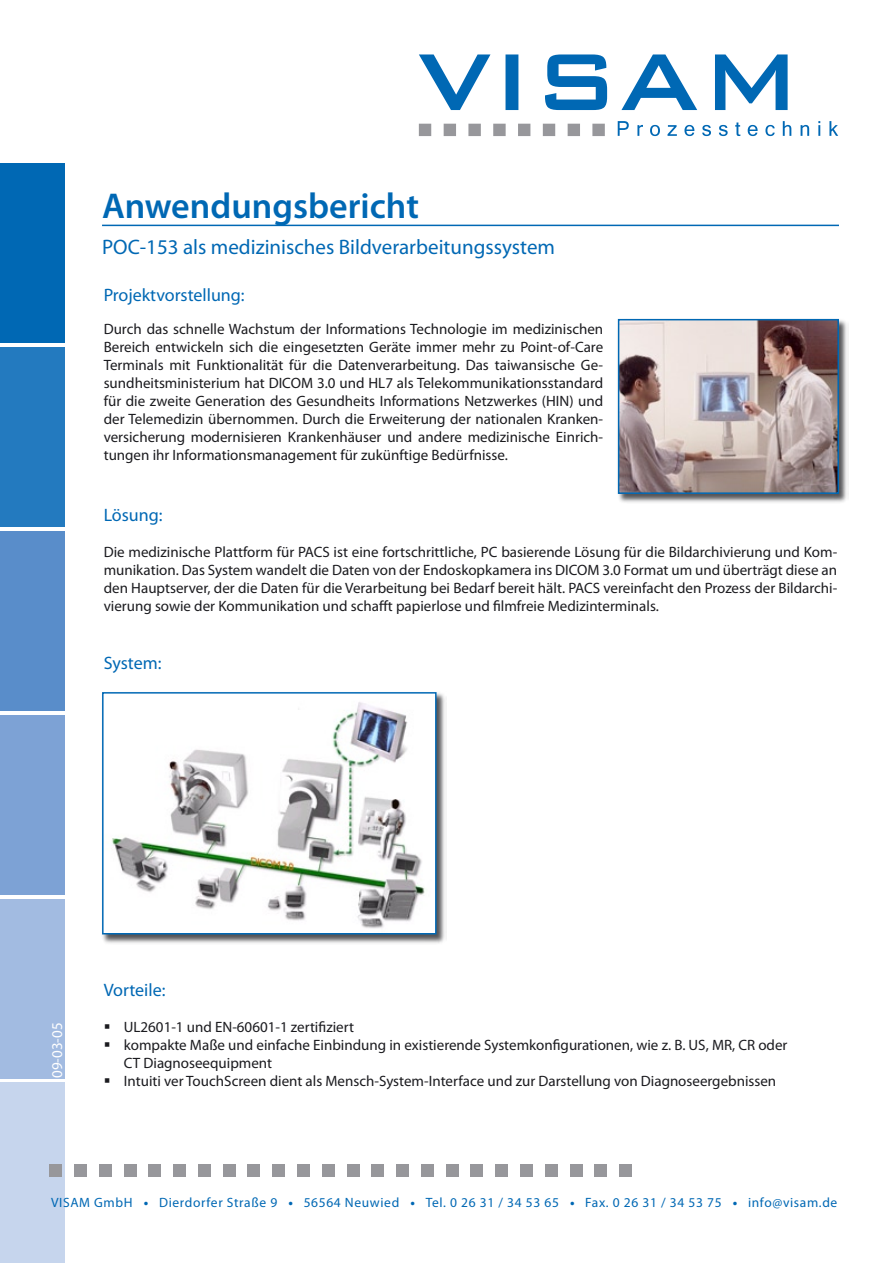
<style>
.page{position:relative;width:893px;height:1263px;background:#fff}
.page>*{position:absolute;margin:0;border:0;box-sizing:border-box;transform-origin:0 0}
.t1{font:600 36px "Myriad Pro";color:#0068b4}
.t2{font:21px "Myriad Pro";color:#0068b4}
.t3{font:18px "Myriad Pro";color:#0068b4}
.t4{font:15px/18px "Myriad Pro";color:#1b1b1f;text-align:justify}
.t5{font:15px "Myriad Pro";color:#fff}
.t6{font:13.5px "Myriad Pro";letter-spacing:.045em;color:#0068b4}
.s1{font-weight:700}
</style>
<div class="page">
<div style="left:0;top:1083px;width:65px;height:180px;background:#c6d5ed"></div>
<div style="left:0;top:163px;width:65px;height:180px;background:#0068b4"></div>
<div style="left:0;top:347px;width:65px;height:180px;background:#237abf"></div>
<div style="left:0;top:531px;width:65px;height:180px;background:#598dca"></div>
<div style="left:0;top:715px;width:65px;height:180px;background:#7da2d5"></div>
<div style="left:0;top:899px;width:65px;height:179px;background:#a2bbe1"></div>
<div style="left:124px;top:1165px;width:12px;height:12px;background:#97979b"></div>
<div style="left:149px;top:1165px;width:12px;height:12px;background:#97979b"></div>
<div style="left:173px;top:1165px;width:13px;height:12px;background:#97979b"></div>
<div style="left:198px;top:1165px;width:13px;height:12px;background:#97979b"></div>
<div style="left:223px;top:1165px;width:12px;height:12px;background:#97979b"></div>
<div style="left:248px;top:1165px;width:12px;height:12px;background:#97979b"></div>
<div style="left:272px;top:1165px;width:13px;height:12px;background:#97979b"></div>
<div style="left:50px;top:1164px;width:12px;height:13px;background:#97979b"></div>
<div style="left:74px;top:1164px;width:13px;height:13px;background:#97979b"></div>
<div style="left:99px;top:1164px;width:12px;height:13px;background:#97979b"></div>
<div style="left:421px;top:1165px;width:13px;height:12px;background:#97979b"></div>
<div style="left:446px;top:1165px;width:12px;height:12px;background:#97979b"></div>
<div style="left:471px;top:1165px;width:12px;height:12px;background:#97979b"></div>
<div style="left:495px;top:1165px;width:13px;height:12px;background:#97979b"></div>
<div style="left:520px;top:1165px;width:13px;height:12px;background:#97979b"></div>
<div style="left:545px;top:1165px;width:12px;height:12px;background:#97979b"></div>
<div style="left:570px;top:1165px;width:12px;height:12px;background:#97979b"></div>
<div style="left:297px;top:1164px;width:13px;height:13px;background:#97979b"></div>
<div style="left:322px;top:1164px;width:12px;height:13px;background:#97979b"></div>
<div style="left:347px;top:1164px;width:12px;height:13px;background:#97979b"></div>
<div style="left:372px;top:1164px;width:12px;height:13px;background:#97979b"></div>
<div style="left:396px;top:1164px;width:13px;height:13px;background:#97979b"></div>
<div style="left:595px;top:1164px;width:12px;height:13px;background:#97979b"></div>
<div style="left:619px;top:1164px;width:13px;height:13px;background:#97979b"></div>
<svg style="left:419px;top:54px;width:71px;height:56px"></svg>
<div style="left:505px;top:54px;width:13px;height:56px;background:#0068b4"></div>
<svg style="left:545px;top:54px;width:62px;height:56px"></svg>
<svg style="left:621px;top:54px;width:76px;height:56px"></svg>
<svg style="left:715px;top:54px;width:73px;height:56px"></svg>
<svg style="left:618px;top:121px;width:11px;height:15px"></svg>
<svg style="left:637px;top:125px;width:6px;height:11px"></svg>
<svg style="left:650px;top:125px;width:10px;height:11px"></svg>
<svg style="left:667px;top:125px;width:10px;height:11px"></svg>
<svg style="left:684px;top:125px;width:10px;height:11px"></svg>
<svg style="left:702px;top:125px;width:9px;height:11px"></svg>
<svg style="left:719px;top:125px;width:9px;height:11px"></svg>
<svg style="left:735px;top:122px;width:5px;height:14px"></svg>
<svg style="left:748px;top:125px;width:10px;height:11px"></svg>
<svg style="left:765px;top:125px;width:10px;height:11px"></svg>
<svg style="left:783px;top:121px;width:8px;height:15px"></svg>
<svg style="left:801px;top:125px;width:8px;height:11px"></svg>
<svg style="left:818px;top:121px;width:2px;height:15px"></svg>
<svg style="left:829px;top:121px;width:9px;height:15px"></svg>
<div style="left:419px;top:124px;width:12px;height:12px;background:#97979b"></div>
<div style="left:444px;top:124px;width:12px;height:12px;background:#97979b"></div>
<div style="left:468px;top:124px;width:13px;height:12px;background:#97979b"></div>
<div style="left:493px;top:124px;width:13px;height:12px;background:#97979b"></div>
<div style="left:518px;top:124px;width:12px;height:12px;background:#97979b"></div>
<div style="left:543px;top:124px;width:12px;height:12px;background:#97979b"></div>
<div style="left:568px;top:124px;width:12px;height:12px;background:#97979b"></div>
<div style="left:592px;top:124px;width:13px;height:12px;background:#97979b"></div>
<hr style="left:102px;top:225px;width:737px;height:1px;background:#0068b4">
<div style="left:617px;top:318px;width:232px;height:185px;background:#1b1b1f;opacity:.75"></div>
<img style="left:621px;top:322px;width:215px;height:169px">
<div style="left:618px;top:319px;width:221px;height:175px;border:2px solid #0068b4"></div>
<div style="left:101px;top:691px;width:345px;height:253px;background:#1b1b1f;opacity:.75"></div>
<img style="left:105px;top:695px;width:329px;height:236px">
<div style="left:102px;top:692px;width:335px;height:242px;border:2px solid #0068b4"></div>
<p class="t1" style="left:102px;top:186px;width:318px">Anwendungsbericht</p>
<p class="t2" style="left:102px;top:236px;width:455px">POC-153 als medizinisches Bildverarbeitungssystem</p>
<p class="t3" style="left:104px;top:285px;width:142px">Projektvorstellung:</p>
<p class="t4" style="left:104px;top:320px;width:501px">Durch das schnelle Wachstum der Informations Technologie im medizinischen Bereich entwickeln sich die eingesetzten Geräte immer mehr zu Point-of-Care Terminals mit Funktionalität für die Datenverarbeitung. Das taiwansische Ge&shy;sundheitsministerium hat DICOM 3.0 und HL7 als Telekommunikationsstandard für die zweite Generation des Gesundheits Informations Netzwerkes (HIN) und der Telemedizin übernommen. Durch die Erweiterung der nationalen Kranken&shy;versicherung modernisieren Krankenhäuser und andere medizinische Einrich&shy;tungen ihr Informationsmanagement für zukünftige Bedürfnisse.</p>
<p class="t3" style="left:104px;top:505px;width:60px">Lösung:</p>
<p class="t4" style="left:104px;top:543px;width:735px">Die medizinische Plattform für PACS ist eine fortschrittliche, PC basierende Lösung für die Bildarchivierung und Kom&shy;munikation. Das System wandelt die Daten von der Endoskopkamera ins DICOM 3.0 Format um und überträgt diese an den Hauptserver, der die Daten für die Verarbeitung bei Bedarf bereit hält. PACS vereinfacht den Prozess der Bildarchi&shy;vierung sowie der Kommunikation und schafft papierlose und filmfreie Medizinterminals.</p>
<p class="t3" style="left:104px;top:653px;width:59px">System:</p>
<p class="t5" style="left:49px;top:1078px;width:57px;rotate:-90deg">09-03-05</p>
<p class="t3" style="left:104px;top:980px;width:63px">Vorteile:</p>
<p class="t4" style="left:104px;top:1018px;width:252px">▪ UL2601-1 und EN-60601-1 zertifiziert</p>
<p class="t4" style="left:104px;top:1036px;width:685px">▪ kompakte Maße und einfache Einbindung in existierende Systemkonfigurationen, wie z. B. US, MR, CR oder</p>
<p class="t4" style="left:124px;top:1054px;width:150px">CT Diagnoseequipment</p>
<p class="t4" style="left:104px;top:1072px;width:674px">▪ Intuiti ver TouchScreen dient als Mensch-System-Interface und zur Darstellung von Diagnoseergebnissen</p>
<p class="t6" style="left:51px;top:1195px;width:788px">VISAM GmbH <span class="s1">•</span> Dierdorfer Straße 9 <span class="s1">•</span> 56564 Neuwied <span class="s1">•</span> Tel. 0 26 31 / 34 53 65 <span class="s1">•</span> Fax. 0 26 31 / 34 53 75 <span class="s1">•</span> info@visam.de</p>
</div>
